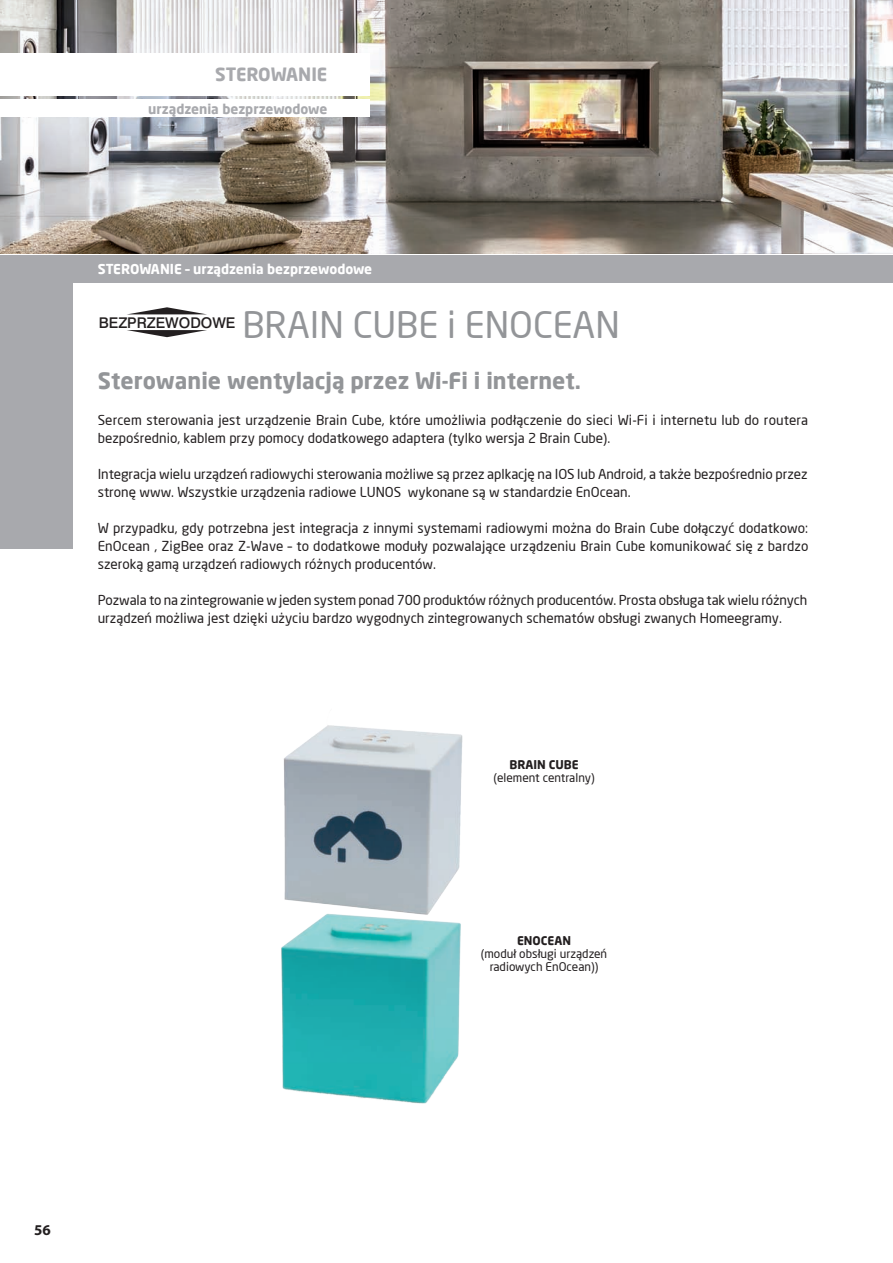
<style>
.page{position:relative;width:893px;height:1263px;background:#fff}
.page>*{position:absolute;margin:0;border:0;box-sizing:border-box;transform-origin:0 0}
.t1{font:36px "Neo Sans Pro";color:#939598}
.t2{font:700 22.5px "Neo Sans Pro";color:#939598}
.t3{font:700 18px "Neo Sans Pro";color:#a8a9ad}
.t4{font:700 15px "Myriad Pro";color:#231f20}
.t5{font:500 14.7px "Swiss 721 BT";color:#231f20}
.t6{font:13.5px/18px "Neo Sans Pro";color:#231f20}
.t7{font:700 13.5px "Neo Sans Pro";color:#fff}
.t8{font:700 13.5px "Neo Sans Pro";color:#a8a9ad}
.t9{font:11.85px/13.2px "Neo Sans Pro";color:#231f20;text-align:center}
.t10{font:700 11.85px "Neo Sans Pro";color:#231f20}
</style>
<div class="page">
<div style="left:0;top:268px;width:72px;height:280px;background:#a8a9ad"></div>
<div style="left:0;top:255px;width:893px;height:28px;background:#a8a9ad"></div>
<img style="left:0;top:0;width:893px;height:253px">
<img style="left:283px;top:725px;width:180px;height:177px">
<img style="left:281px;top:902px;width:180px;height:202px">
<svg style="left:129px;top:307px;width:76px;height:7px"></svg>
<svg style="left:127px;top:330px;width:80px;height:7px"></svg>
<div style="left:0;top:53px;width:370px;height:42px;background:#fff"></div>
<div style="left:0;top:100px;width:370px;height:17px;background:#fff"></div>
<h3 class="t3" style="left:215px;top:63px;width:114px">STEROWANIE</h3>
<p class="t8" style="left:148px;top:100px;width:181px">urządzenia bezprzewodowe</p>
<p class="t7" style="left:98px;top:260px;width:276px">STEROWANIE – urządzenia bezprzewodowe</p>
<p class="t5" style="left:99px;top:314px;width:138px">BEZPRZEWODOWE</p>
<h1 class="t1" style="left:242px;top:303px;width:379px">BRAIN CUBE i ENOCEAN</h1>
<h2 class="t2" style="left:98px;top:366px;width:485px">Sterowanie wentylacją przez Wi-Fi i internet.</h2>
<p class="t6" style="left:98px;top:411px;width:712px">Sercem sterowania jest urządzenie Brain Cube, które umożliwia podłączenie do sieci Wi-Fi i internetu lub do routera bezpośrednio, kablem przy pomocy dodatkowego adaptera (tylko wersja 2 Brain Cube).</p>
<p class="t6" style="left:98px;top:465px;width:711px">Integracja wielu urządzeń radiowychi sterowania możliwe są przez aplkację na IOS lub Android, a także bezpośrednio przez stronę www. Wszystkie urządzenia radiowe LUNOS wykonane są w standardzie EnOcean.</p>
<p class="t6" style="left:98px;top:519px;width:712px;text-align:justify">W przypadku, gdy potrzebna jest integracja z innymi systemami radiowymi można do Brain Cube dołączyć dodatkowo:<br>EnOcean , ZigBee oraz Z-Wave – to dodatkowe moduły pozwalające urządzeniu Brain Cube komunikować się z bardzo szeroką gamą urządzeń radiowych różnych producentów.</p>
<p class="t6" style="left:98px;top:591px;width:711px">Pozwala to na zintegrowanie w jeden system ponad 700 produktów różnych producentów. Prosta obsługa tak wielu różnych urządzeń możliwa jest dzięki użyciu bardzo wygodnych zintegrowanych schematów obsługi zwanych Homeegramy.</p>
<p class="t10" style="left:509px;top:757px;width:71px">BRAIN CUBE</p>
<p class="t9" style="left:493px;top:771px;width:103px">(element centralny)</p>
<p class="t10" style="left:517px;top:932px;width:55px">ENOCEAN</p>
<p class="t9" style="left:481px;top:947px;width:128px">(moduł obsługi urządzeń radiowych EnOcean))</p>
<p class="t4" style="left:34px;top:1220px;width:18px">56</p>
</div>
